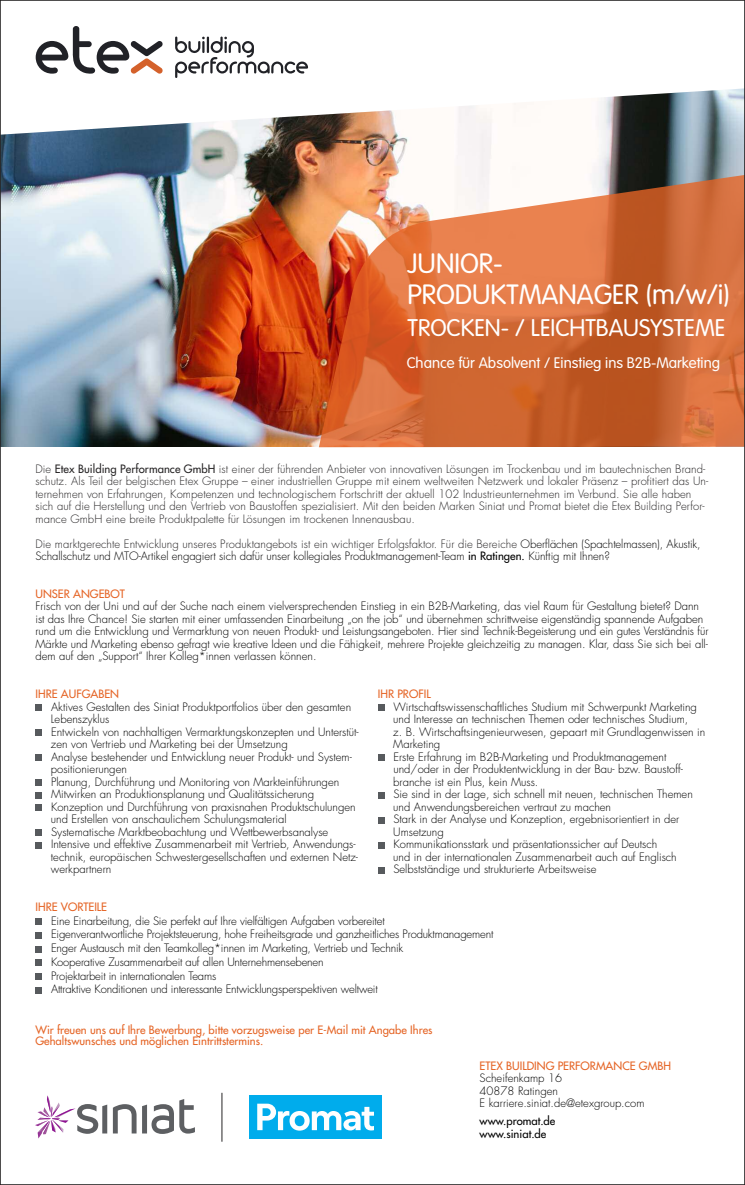
<style>
.page{position:relative;width:745px;height:1185px;background:#fff}
.page>*{position:absolute;margin:0;border:0;box-sizing:border-box;transform-origin:0 0}
.t1{font:300 27.5px/31.2px "VAG Rounded";color:#fff}
.t2{font:300 23.75px "VAG Rounded";color:#fff}
.t3{font:300 15px "VAG Rounded";color:#fff}
.t4{font:300 11.25px/12.5px "Futura Std";color:#000}
.t5{font:300 11.25px/12.5px "Futura Std";letter-spacing:.005em;color:#272526}
.t6{font:500 11.25px/11.9px "Futura Std";color:#e56425}
.t7{font:500 11.25px/12.5px "Futura Std";color:#000}
.s1{font-weight:500}
.s2{color:#272526}
</style>
<div class="page">
<img style="left:2px;top:135px;width:740px;height:312px">
<svg style="left:2px;top:55px;width:740px;height:80px"></svg>
<div style="left:377px;top:704px;width:7px;height:7px;background:#575a5d"></div>
<div style="left:377px;top:754px;width:7px;height:7px;background:#575a5d"></div>
<div style="left:377px;top:792px;width:7px;height:6px;background:#575a5d"></div>
<div style="left:377px;top:817px;width:7px;height:6px;background:#575a5d"></div>
<div style="left:377px;top:842px;width:7px;height:6px;background:#575a5d"></div>
<div style="left:377px;top:867px;width:7px;height:6px;background:#575a5d"></div>
<div style="left:35px;top:704px;width:7px;height:7px;background:#575a5d"></div>
<div style="left:35px;top:729px;width:7px;height:7px;background:#575a5d"></div>
<div style="left:35px;top:754px;width:7px;height:7px;background:#575a5d"></div>
<div style="left:35px;top:779px;width:7px;height:7px;background:#575a5d"></div>
<div style="left:35px;top:792px;width:7px;height:6px;background:#575a5d"></div>
<div style="left:35px;top:804px;width:7px;height:7px;background:#575a5d"></div>
<div style="left:35px;top:829px;width:7px;height:7px;background:#575a5d"></div>
<div style="left:35px;top:842px;width:7px;height:6px;background:#575a5d"></div>
<div style="left:249px;top:1095px;width:132px;height:44px;background:#00acec"></div>
<svg style="left:257px;top:1103px;width:117px;height:27px"></svg>
<svg style="left:113px;top:1104px;width:23px;height:29px"></svg>
<svg style="left:142px;top:1099px;width:53px;height:35px"></svg>
<svg style="left:35px;top:1095px;width:72px;height:43px"></svg>
<div style="left:36px;top:26px;width:277px;height:61px;background:#fff"></div>
<svg style="left:36px;top:26px;width:127px;height:48px"></svg>
<svg style="left:175px;top:37px;width:133px;height:41px"></svg>
<hr style="left:221px;top:1093px;width:1px;height:48px;background:#272526">
<svg style="left:318px;top:175px;width:424px;height:272px"></svg>
<div style="left:35px;top:932px;width:7px;height:6px;background:#575a5d"></div>
<div style="left:35px;top:946px;width:7px;height:6px;background:#575a5d"></div>
<div style="left:35px;top:959px;width:7px;height:7px;background:#575a5d"></div>
<div style="left:35px;top:973px;width:7px;height:6px;background:#575a5d"></div>
<div style="left:35px;top:987px;width:7px;height:6px;background:#575a5d"></div>
<div style="left:35px;top:918px;width:7px;height:6px;background:#575a5d"></div>
<h1 class="t1" style="left:407px;top:250px;width:324px">JUNIOR-<br>PRODUKTMANAGER (m/w/i)</h1>
<h2 class="t2" style="left:407px;top:317px;width:319px">TROCKEN- / LEICHTBAUSYSTEME</h2>
<h3 class="t3" style="left:406px;top:356px;width:315px">Chance für Absolvent / Einstieg ins B2B-Marketing</h3>
<p class="t5" style="left:35px;top:463px;width:674px">Die <span class="s1">Etex Building Performance GmbH</span> ist einer der führenden Anbieter von innovativen Lösungen im Trockenbau und im bautechnischen Brand&shy;schutz. Als Teil der belgischen Etex Gruppe – einer industriellen Gruppe mit einem weltweiten Netzwerk und lokaler Präsenz – profitiert das Un&shy;ternehmen von Erfahrungen, Kompetenzen und technologischem Fortschritt der aktuell 102 Industrieunternehmen im Verbund. Sie alle haben sich auf die Herstellung und den Vertrieb von Baustoffen spezialisiert. Mit den beiden Marken Siniat und Promat bietet die Etex Building Perfor&shy;mance GmbH eine breite Produktpalette für Lösungen im trockenen Innenausbau.</p>
<p class="t4" style="left:35px;top:538px;width:666px"><span class="s2">Die marktgerechte Entwicklung unseres Produktangebots ist ein wichtiger Erfolgsfaktor. Für die Bereiche</span> Oberflächen (Spachtelmassen), Akustik,<br>Schallschutz und MTO-Artikel engagiert sich dafür unser kollegiales Produktmanagement-Team <span class="s1">in Ratingen.</span> Künftig mit Ihnen?</p>
<p class="t6" style="left:35px;top:589px;width:91px">UNSER ANGEBOT</p>
<p class="t4" style="left:35px;top:601px;width:674px">Frisch von der Uni und auf der Suche nach einem vielversprechenden Einstieg in ein B2B-Marketing, das viel Raum für Gestaltung bietet? Dann ist das Ihre Chance! Sie starten mit einer umfassenden Einarbeitung „on the job“ und übernehmen schrittweise eigenständig spannende Aufgaben rund um die Entwicklung und Vermarktung von neuen Produkt- und Leistungsangeboten. Hier sind Technik-Begeisterung und ein gutes Verständnis für Märkte und Marketing ebenso gefragt wie kreative Ideen und die Fähigkeit, mehrere Projekte gleichzeitig zu managen. Klar, dass Sie sich bei all&shy;dem auf den „Support“ Ihrer Kolleg*innen verlassen können.</p>
<p class="t6" style="left:35px;top:689px;width:85px">IHRE AUFGABEN</p>
<p class="t4" style="left:51px;top:701px;width:309px">Aktives Gestalten des Siniat Produktportfolios über den gesamten Lebenszyklus<br>Entwickeln von nachhaltigen Vermarktungskonzepten und Unterstüt&shy;zen von Vertrieb und Marketing bei der Umsetzung<br>Analyse bestehender und Entwicklung neuer Produkt- und System&shy;positionierungen<br>Planung, Durchführung und Monitoring von Markteinführungen Mitwirken an Produktionsplanung und Qualitätssicherung Konzeption und Durchführung von praxisnahen Produktschulungen und Erstellen von anschaulichem Schulungsmaterial<br>Systematische Marktbeobachtung und Wettbewerbsanalyse Intensive und effektive Zusammenarbeit mit Vertrieb, Anwendungs&shy;technik, europäischen Schwestergesellschaften und externen Netz&shy;werkpartnern</p>
<p class="t6" style="left:377px;top:689px;width:54px">IHR PROFIL</p>
<p class="t4" style="left:393px;top:701px;width:313px">Wirtschaftswissenschaftliches Studium mit Schwerpunkt Marketing und Interesse an technischen Themen oder technisches Studium,<br>z. B. Wirtschaftsingenieurwesen, gepaart mit Grundlagenwissen in Marketing<br>Erste Erfahrung im B2B-Marketing und Produktmanagement und/oder in der Produkt entwicklung in der Bau- bzw. Baustoff&shy;branche ist ein Plus, kein Muss.<br>Sie sind in der Lage, sich schnell mit neuen, technischen Themen und Anwendungsbereichen vertraut zu machen<br>Stark in der Analyse und Konzeption, ergebnisorientiert in der Umsetzung<br>Kommunikationsstark und präsentationssicher auf Deutsch<br>und in der internationalen Zusammenarbeit auch auf Englisch Selbstständige und strukturierte Arbeitsweise</p>
<p class="t6" style="left:35px;top:901px;width:73px">IHRE VORTEILE</p>
<p class="t4" style="left:51px;top:914px;width:443px;line-height:13.8px">Eine Einarbeitung, die Sie perfekt auf Ihre vielfältigen Aufgaben vorbereitet<br>Eigenverantwortliche Projektsteuerung, hohe Freiheitsgrade und ganzheitliches Produktmanagement Enger Austausch mit den Teamkolleg*innen im Marketing, Vertrieb und Technik<br>Kooperative Zusammenarbeit auf allen Unternehmensebenen<br>Projektarbeit in internationalen Teams<br>Attraktive Konditionen und interessante Entwicklungsperspektiven weltweit</p>
<p class="t6" style="left:35px;top:1024px;width:398px">Wir freuen uns auf Ihre Bewerbung, bitte vorzugsweise per E-Mail mit Angabe Ihres<br>Gehaltswunsches und möglichen Eintrittstermins.</p>
<p class="t6" style="left:479px;top:1060px;width:193px">ETEX BUILDING PERFORMANCE GMBH</p>
<p class="t4" style="left:479px;top:1073px;width:166px">Scheifenkamp 16<br>40878 Ratingen<br>E karriere.siniat.de@etexgroup.com</p>
<p class="t7" style="left:479px;top:1115px;width:77px">www.promat.de www.siniat.de</p>
</div>
